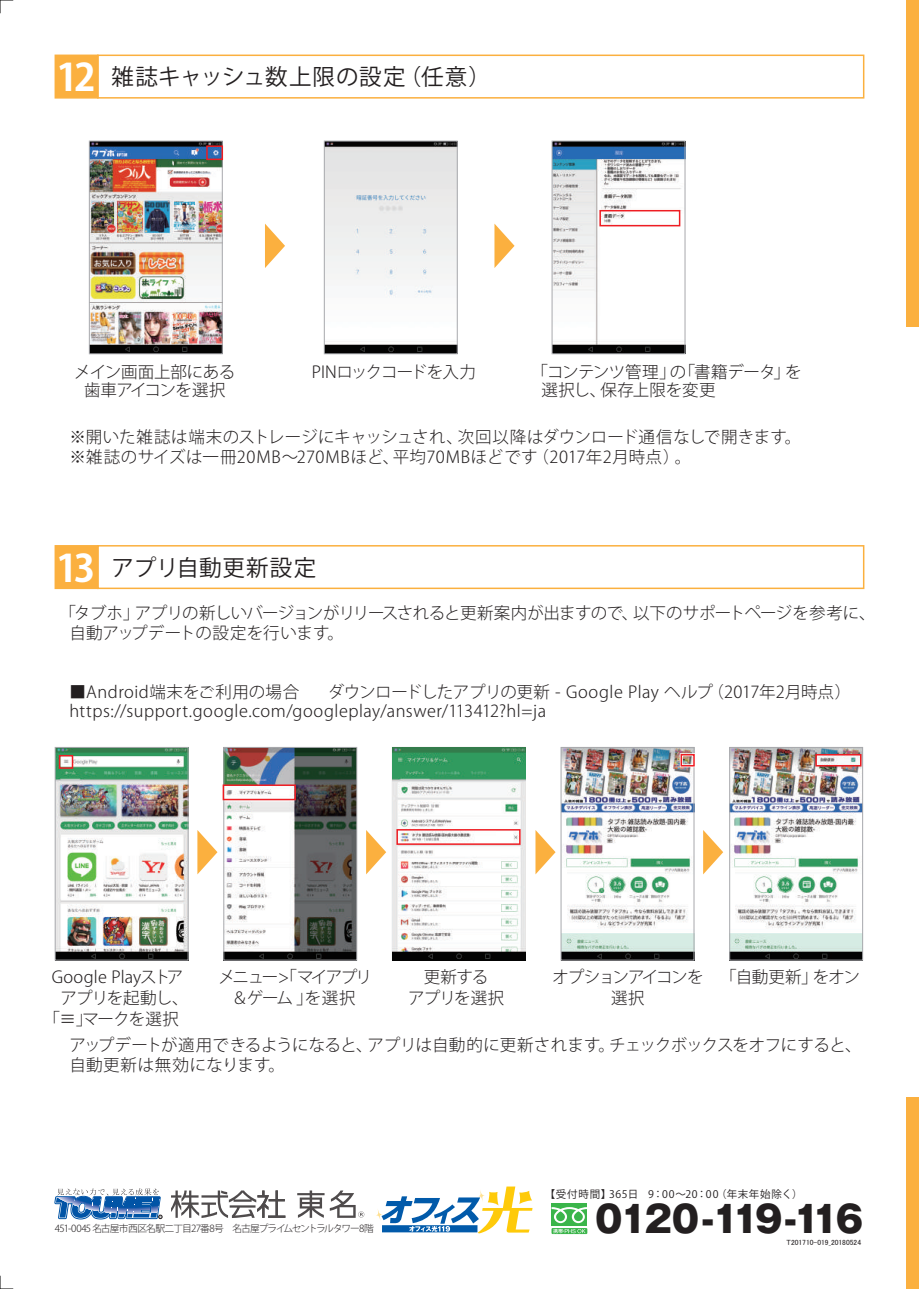
<style>
.page{position:relative;width:919px;height:1289px;background:#fff}
.page>*{position:absolute;margin:0;border:0;box-sizing:border-box;transform-origin:0 0}
.t1{font:700 37.5px "Koz Go Pr 6 N";color:#fff}
.t2{font:800 36.15px "Gothic MB101 Pro";letter-spacing:-.11em;color:#231f20}
.t3{font:22.5px "Koz Go Pro";letter-spacing:.025em;color:#231f20}
.t4{font:300 16.5px/18px "Koz Go Pro";letter-spacing:-.005em;color:#231f20}
.t5{font:300 16.5px/19.5px "Koz Go Pro";letter-spacing:.03em;color:#231f20}
.t6{font:300 16.5px/19.5px "Koz Go Pro";letter-spacing:.02em;color:#231f20}
.t7{font:300 16.5px/19.5px "Koz Go Pro";letter-spacing:-.025em;color:#231f20}
.t8{font:300 16.5px "Koz Go Pro";letter-spacing:-.05em;color:#231f20}
.t9{font:300 16.5px/21px "Koz Go Pro";letter-spacing:-.085em;color:#231f20;text-align:center}
.t10{font:300 16.5px/21px "Koz Go Pro";letter-spacing:-.075em;color:#231f20;text-align:center}
.t11{font:300 16.5px/21px "Koz Go Pro";letter-spacing:-.04em;color:#231f20;text-align:center}
.t12{font:10.5px "Koz Go Pro";letter-spacing:.065em;color:#231f20}
.t13{font:300 9.75px "Koz Go Pro";letter-spacing:-.085em;color:#231f20}
.t14{font:7.5px "MS P Gothic";color:#231f20}
.s1{font-family:"Koz Go Pr 6 N";font-weight:700;font-size:37.5px;color:#fff}
.s2{font-weight:400}
</style>
<div class="page">
<svg style="left:0;top:1275px;width:13px;height:14px"></svg>
<svg style="left:0;top:0;width:13px;height:13px"></svg>
<div style="left:906px;top:0;width:12px;height:326px;background:#fbb03f"></div>
<div style="left:906px;top:1097px;width:12px;height:191px;background:#fbb03f"></div>
<svg style="left:366px;top:830px;width:20px;height:44px"></svg>
<svg style="left:535px;top:830px;width:20px;height:44px"></svg>
<svg style="left:197px;top:830px;width:20px;height:44px"></svg>
<svg style="left:494px;top:224px;width:20px;height:44px"></svg>
<svg style="left:265px;top:224px;width:20px;height:44px"></svg>
<svg style="left:703px;top:830px;width:20px;height:44px"></svg>
<img style="left:563px;top:749px;width:129px;height:209px">
<img style="left:57px;top:749px;width:129px;height:209px">
<img style="left:225px;top:749px;width:130px;height:209px">
<img style="left:731px;top:749px;width:129px;height:209px">
<img style="left:91px;top:143px;width:129px;height:209px">
<img style="left:326px;top:143px;width:129px;height:209px">
<img style="left:554px;top:143px;width:129px;height:209px">
<div style="left:55px;top:747px;width:133px;height:213px;border:1px solid #a8a9ad"></div>
<div style="left:223px;top:747px;width:134px;height:213px;border:1px solid #a8a9ad"></div>
<div style="left:89px;top:141px;width:133px;height:213px;border:1px solid #a8a9ad"></div>
<div style="left:324px;top:141px;width:133px;height:213px;border:1px solid #a8a9ad"></div>
<div style="left:552px;top:141px;width:133px;height:213px;border:1px solid #a8a9ad"></div>
<div style="left:561px;top:747px;width:133px;height:213px;border:1px solid #a8a9ad"></div>
<div style="left:729px;top:747px;width:133px;height:213px;border:1px solid #a8a9ad"></div>
<div style="left:55px;top:55px;width:44px;height:44px;background:#fbb03f;border:2px solid #fbb03f"></div>
<div style="left:97px;top:55px;width:767px;height:44px;border:2px solid #fbb03f"></div>
<div style="left:55px;top:545px;width:44px;height:44px;background:#fbb03f"></div>
<div style="left:97px;top:545px;width:767px;height:44px;border:2px solid #fbb03f"></div>
<div style="left:551px;top:1203px;width:36px;height:23px;background:#3ab54a"></div>
<svg style="left:551px;top:1207px;width:36px;height:26px"></svg>
<svg style="left:376px;top:1186px;width:156px;height:47px"></svg>
<svg style="left:55px;top:1188px;width:107px;height:30px"></svg>
<svg style="left:297px;top:1190px;width:27px;height:27px"></svg>
<svg style="left:171px;top:1190px;width:114px;height:27px"></svg>
<svg style="left:330px;top:1190px;width:34px;height:27px"></svg>
<img style="left:392px;top:747px;width:133px;height:213px">
<img style="left:399px;top:832px;width:96px;height:9px">
<div style="left:206px;top:145px;width:17px;height:15px;border:2px solid #ee1d23"></div>
<div style="left:599px;top:210px;width:81px;height:16px;border:2px solid #ee1d23"></div>
<div style="left:222px;top:784px;width:74px;height:16px;border:2px solid #ee1d23"></div>
<div style="left:396px;top:829px;width:124px;height:15px;border:2px solid #ee1d23"></div>
<div style="left:815px;top:754px;width:46px;height:12px;border:2px solid #ee1d23"></div>
<div style="left:679px;top:753px;width:16px;height:14px;border:3px solid #fff"></div>
<div style="left:680px;top:754px;width:14px;height:12px;border:2px solid #ee1d23"></div>
<div style="left:59px;top:755px;width:14px;height:13px;border:2px solid #ee1d23"></div>
<h1 class="t1" style="left:57px;top:56px;width:41px">12</h1>
<h3 class="t3" style="left:112px;top:62px;width:381px">雑誌キャッシュ数上限の設定（任意）</h3>
<p class="t4" style="left:74px;top:363px;width:163px;text-align:center">メイン画面上部にある歯車アイコンを選択</p>
<p class="t8" style="left:312px;top:361px;width:166px">PINロックコードを入力</p>
<p class="t4" style="left:541px;top:363px;width:262px;text-indent:-10px">「コンテンツ管理」の「書籍データ」を選択し、保存上限を変更</p>
<p class="t6" style="left:69px;top:428px;width:733px">※開いた雑誌は端末のストレージにキャッシュされ、次回以降はダウンロード通信なしで開きます。※雑誌のサイズは一冊20MB～270MBほど、平均70MBほどです（2017年2月時点）。</p>
<h3 class="t3" style="left:56px;top:552px;width:285px"><span class="s1">13</span> アプリ自動更新設定　</h3>
<p class="t7" style="left:69px;top:604px;width:807px;text-indent:-10px">「タブホ」アプリの新しいバージョンがリリースされると更新案内が出ますので、以下のサポートページを参考に、自動アップデートの設定を行います。</p>
<p class="t5" style="left:69px;top:681px;width:783px;text-indent:258px">ダウンロードしたアプリの更新 - Google Play ヘルプ（2017年2月時点）https://support.google.com/googleplay/answer/113412?hl=ja</p>
<p class="t5" style="left:69px;top:681px;width:231px">■Android端末をご利用の場合</p>
<p class="t4" style="left:52px;top:967px;width:133px">Google Playストア</p>
<p class="t8" style="left:60px;top:986px;width:130px">アプリを起動し、</p>
<p class="t4" style="left:44px;top:1009px;width:137px">「<span class="s2">≡</span>」マークを選択</p>
<p class="t9" style="left:218px;top:966px;width:155px">メニュー&gt;「マイアプリ＆ゲーム」を選択</p>
<p class="t11" style="left:408px;top:966px;width:98px">更新する<br>アプリを選択</p>
<p class="t10" style="left:552px;top:966px;width:153px">オプションアイコンを選択</p>
<p class="t4" style="left:720px;top:967px;width:141px">「自動更新」をオン</p>
<p class="t4" style="left:69px;top:1035px;width:793px;line-height:19.5px">アップデートが適用できるようになると、アプリは自動的に更新されます。チェックボックスをオフにすると、自動更新は無効になります。</p>
<p class="t13" style="left:55px;top:1222px;width:320px">451-0045 名古屋市西区名駅二丁目27番8号　名古屋プライムセントラルタワー8階</p>
<p class="t12" style="left:544px;top:1187px;width:259px">【受付時間】365日 9：00～20：00（年末年始除く）</p>
<h2 class="t2" style="left:595px;top:1189px;width:269px">0120-119-116</h2>
<p class="t14" style="left:786px;top:1238px;width:76px">T201710-019_20180524</p>
</div>
